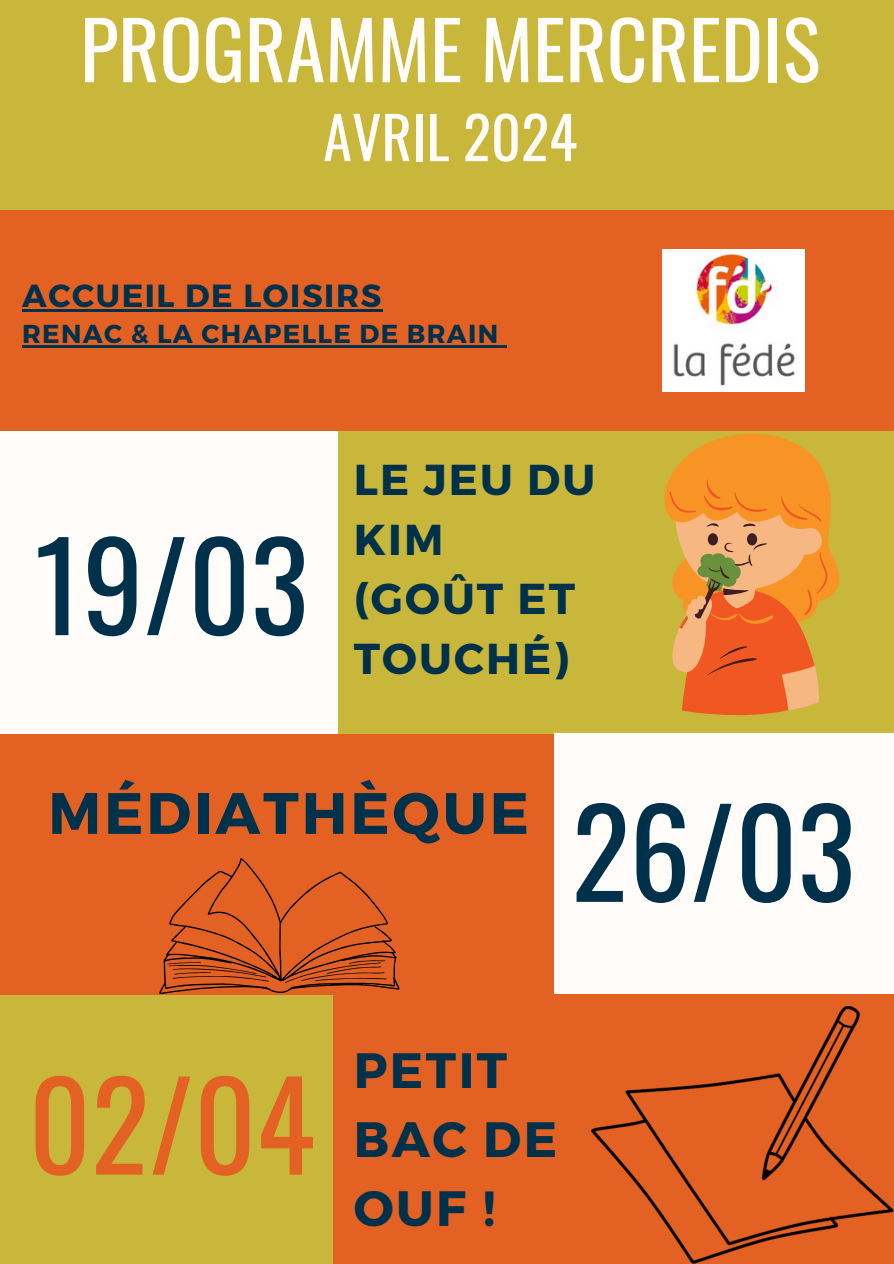
<style>
.page{position:relative;width:894px;height:1264px;background:#fff}
.page>*{position:absolute;margin:0;border:0;box-sizing:border-box;transform-origin:0 0}
.t1{font:121.05px "Oswald";color:#00314b}
.t2{font:121.05px "Oswald";color:#e36123}
.t3{font:79.35px "Oswald";color:#fffcfa}
.t4{font:58.35px "Oswald";color:#fffcfa}
.t5{font:700 58.2px "Montserrat";letter-spacing:.05em;color:#00314b}
.t6{font:700 49.65px/68.7px "Montserrat";letter-spacing:.05em;color:#00314b}
.t7{font:700 43.2px/59.7px "Montserrat";letter-spacing:.05em;color:#00314b}
.t8{font:700 31.95px "Montserrat";letter-spacing:.05em;color:#00314b}
.t9{font:700 25.95px "Montserrat";letter-spacing:.05em;color:#00314b}
</style>
<div class="page">
<div style="left:0;top:0;width:893px;height:1263px;background:#c8b73a"></div>
<div style="left:0;top:428px;width:337px;height:350px;background:#fffcfa"></div>
<div style="left:0;top:211px;width:549px;height:219px;background:#e36123"></div>
<div style="left:333px;top:958px;width:560px;height:305px;background:#e36123"></div>
<div style="left:0;top:734px;width:575px;height:260px;background:#e36123"></div>
<div style="left:549px;top:211px;width:344px;height:219px;background:#e36123"></div>
<div style="left:554px;top:734px;width:339px;height:259px;background:#fffcfa"></div>
<img style="left:662px;top:249px;width:142px;height:142px">
<svg style="left:657px;top:430px;width:191px;height:168px"></svg>
<svg style="left:665px;top:479px;width:163px;height:237px;background:#e78c3f"></svg>
<svg style="left:159px;top:858px;width:240px;height:136px"></svg>
<img style="left:591px;top:1006px;width:301px;height:257px">
<hr style="left:22px;top:309px;width:361px;height:3px;background:#00314b">
<hr style="left:22px;top:345px;width:477px;height:3px;background:#00314b">
<svg style="left:499px;top:345px;width:7px;height:3px"></svg>
<p class="t3" style="left:80px;top:-12px;width:741px">PROGRAMME MERCREDIS</p>
<h1 class="t4" style="left:323px;top:91px;width:255px">AVRIL 2024</h1>
<h4 class="t8" style="left:22px;top:275px;width:360px">ACCUEIL DE LOISIRS</h4>
<p class="t9" style="left:22px;top:317px;width:477px">RENAC &amp; LA CHAPELLE DE BRAIN</p>
<p class="t1" style="left:35px;top:490px;width:275px">19/03</p>
<p class="t7" style="left:353px;top:447px;width:243px">LE JEU DU<br>KIM (GOÛT ET<br>TOUCHÉ)</p>
<p class="t5" style="left:48px;top:775px;width:482px">MÉDIATHÈQUE</p>
<p class="t1" style="left:571px;top:757px;width:285px">26/03</p>
<p class="t2" style="left:29px;top:1030px;width:288px">02/04</p>
<h2 class="t6" style="left:353px;top:1033px;width:205px">PETIT<br>BAC DE<br>OUF !</h2>
</div>
